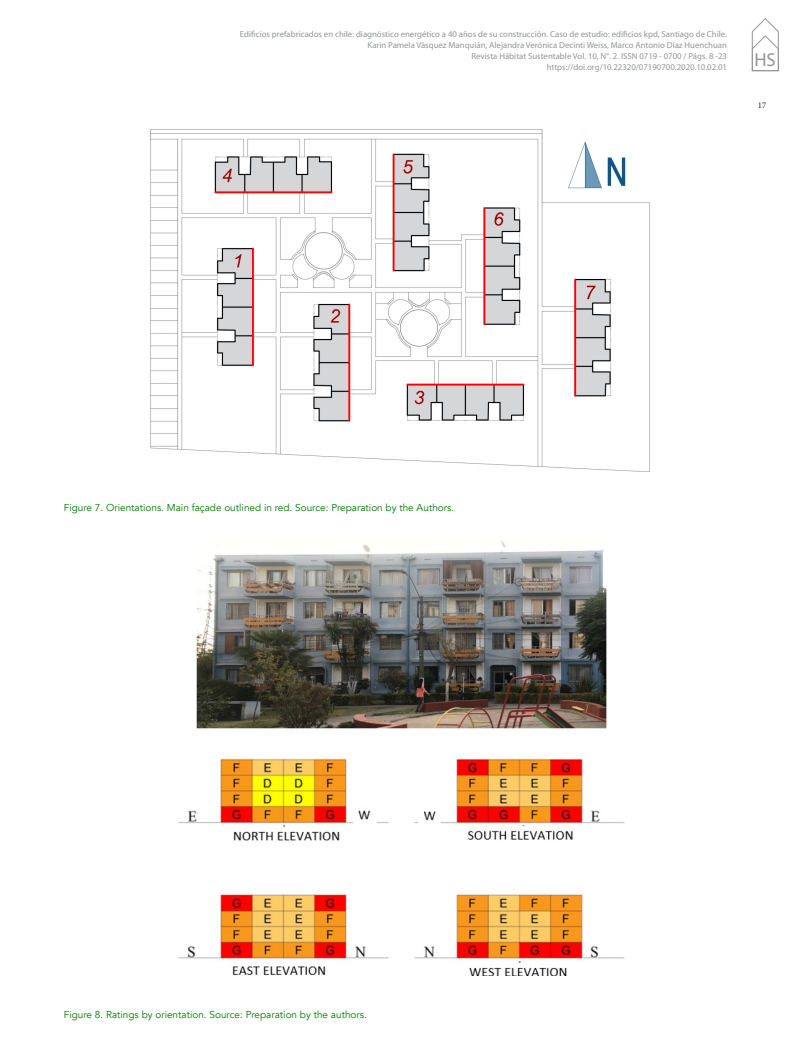
<style>
.page{position:relative;width:798px;height:1063px;background:#fff}
.page>*{position:absolute;margin:0;border:0;box-sizing:border-box;transform-origin:0 0}
.t1{font:18.75px "Myriad Pro";color:#939598}
._09_PIE_DE_FOTOS{font:10px "Avenir";color:#007800}
.t2{font:8.75px/11.2px "Myriad Pro";color:#939598;text-align:right}
.t3{font:8.75px "Minion Pro";color:#231f20}
</style>
<div class="page">
<svg style="left:751px;top:18px;width:27px;height:53px"></svg>
<img style="left:150px;top:129px;width:500px;height:343px">
<img style="left:196px;top:541px;width:411px;height:188px">
<img style="left:178px;top:758px;width:447px;height:218px">
<p class="t2" style="left:240px;top:28px;width:488px">Edificios prefabricados en chile: diagnóstico energético a 40 años de su construcción. Caso de estudio: edificios kpd, Santiago de Chile.<br>Karin Pamela Vásquez Manquián, Alejandra Verónica Decinti Weiss, Marco Antonio Díaz Huenchuan<br>Revista Hábitat Sustentable Vol. 10, N°. 2. ISSN 0719 - 0700 / Págs. 8 -23<br>https://doi.org/10.22320/07190700.2020.10.02.01</p>
<h1 class="t1" style="left:754px;top:48px;width:23px">HS</h1>
<p class="t3" style="left:757px;top:99px;width:10px">17</p>
<p class="_09_PIE_DE_FOTOS" style="left:64px;top:501px;width:392px">Figure 7. Orientations. Main façade outlined in red. Source: Preparation by the Authors.</p>
<p class="_09_PIE_DE_FOTOS" style="left:64px;top:1009px;width:304px">Figure 8. Ratings by orientation. Source: Preparation by the authors.</p>
</div>
